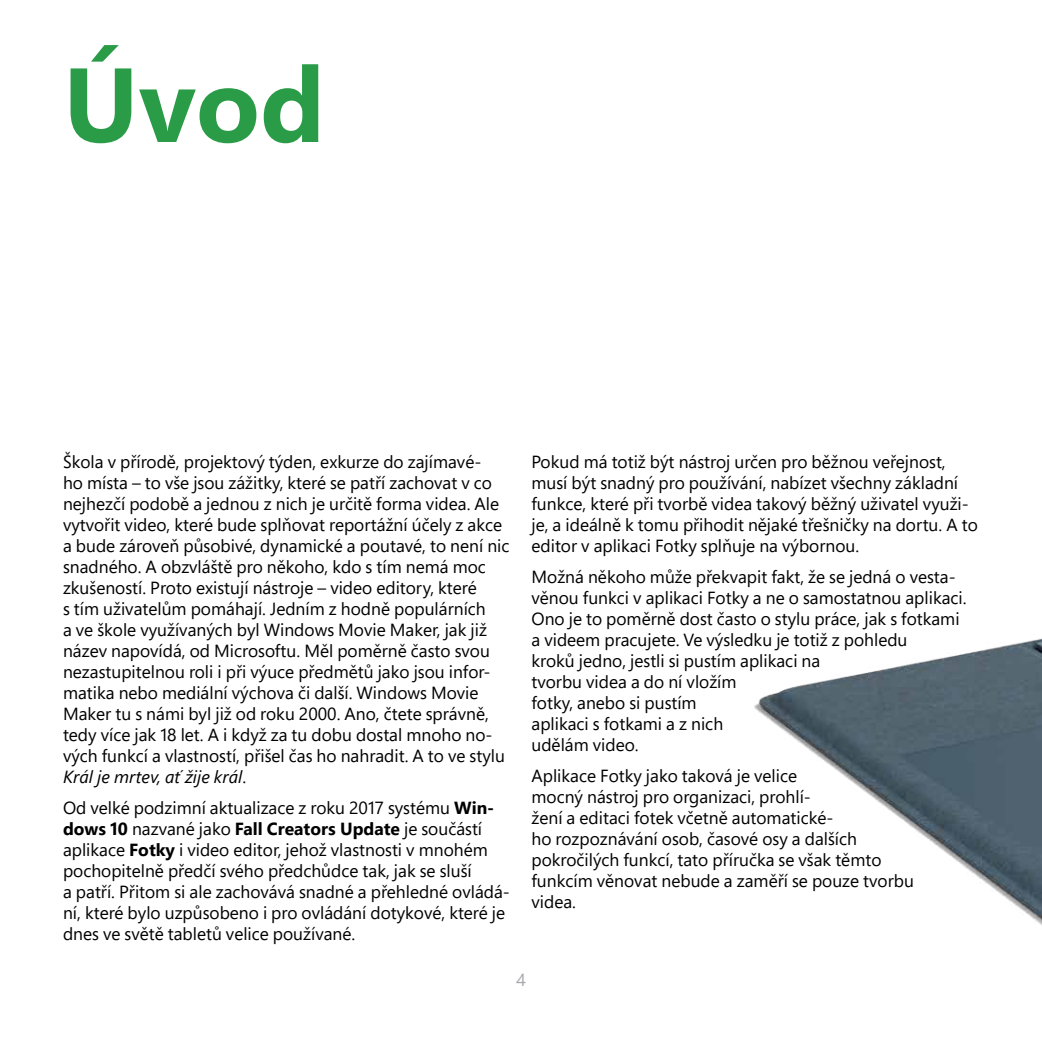
<style>
.page{position:relative;width:1042px;height:1042px;background:#fff}
.page>*{position:absolute;margin:0;border:0;box-sizing:border-box;transform-origin:0 0}
.t1{font:700 105px "Segoe Pro";color:#2a9c48}
.t2{font:17.5px/21px "Segoe Pro";color:#000}
.t3{font:17.5px "Segoe Pro";color:#a7a9ac}
.s1{font-style:italic}
.s2{font-weight:700}
</style>
<div class="page">
<img style="left:754px;top:638px;width:288px;height:287px">
<h1 class="t1" style="left:63px;top:30px;width:263px">Úvod</h1>
<p class="t2" style="left:63px;top:451px;width:448px">Škola v přírodě, projektový týden, exkurze do zajímavé-<br>ho místa – to vše jsou zážitky, které se patří zachovat v co nejhezčí podobě a jednou z nich je určitě forma videa. Ale vytvořit video, které bude splňovat reportážní účely z akce a bude zároveň působivé, dynamické a poutavé, to není nic snadného. A obzvláště pro někoho, kdo s tím nemá moc zkušeností. Proto existují nástroje – video editory, které<br>s tím uživatelům pomáhají. Jedním z hodně populárních<br>a ve škole využívaných byl Windows Movie Maker, jak již název napovídá, od Microsoftu. Měl poměrně často svou nezastupitelnou roli i při výuce předmětů jako jsou infor&shy;matika nebo mediální výchova či další. Windows Movie Maker tu s námi byl již od roku 2000. Ano, čtete správně, tedy více jak 18 let. A i když za tu dobu dostal mnoho no&shy;vých funkcí a vlastností, přišel čas ho nahradit. A to ve stylu <span class="s1">Král je mrtev, ať žije král</span>.</p>
<p class="t2" style="left:63px;top:797px;width:448px">Od velké podzimní aktualizace z roku 2017 systému <span class="s2">Win&shy;dows 10</span> nazvané jako <span class="s2">Fall Creators Update</span> je součástí aplikace <span class="s2">Fotky</span> i video editor, jehož vlastnosti v mnohém pochopitelně předčí svého předchůdce tak, jak se sluší<br>a patří. Přitom si ale zachovává snadné a přehledné ovládá&shy;ní, které bylo uzpůsobeno i pro ovládání dotykové, které je dnes ve světě tabletů velice používané.</p>
<p class="t2" style="left:531px;top:451px;width:448px">Pokud má totiž být nástroj určen pro běžnou veřejnost, musí být snadný pro používání, nabízet všechny základní funkce, které při tvorbě videa takový běžný uživatel využi&shy;je, a ideálně k tomu přihodit nějaké třešničky na dortu. A to editor v aplikaci Fotky splňuje na výbornou.</p>
<p class="t2" style="left:531px;top:566px;width:436px">Možná někoho může překvapit fakt, že se jedná o vesta&shy;věnou funkci v aplikaci Fotky a ne o samostatnou aplikaci.<br>Ono je to poměrně dost často o stylu práce, jak s fotkami a videem pracujete. Ve výsledku je totiž z pohledu<br>kroků jedno, jestli si pustím aplikaci na<br>tvorbu videa a do ní vložím<br>fotky, anebo si pustím<br>aplikaci s fotkami a z nich<br>udělám video.</p>
<p class="t2" style="left:531px;top:765px;width:384px">Aplikace Fotky jako taková je velice<br>mocný nástroj pro organizaci, prohlí-<br>žení a editaci fotek včetně automatické-<br>ho rozpoznávání osob, časové osy a dalších pokročilých funkcí, tato příručka se však těmto funkcím věnovat nebude a zaměří se pouze tvorbu videa.</p>
<p class="t3" style="left:516px;top:967px;width:11px">4</p>
</div>
